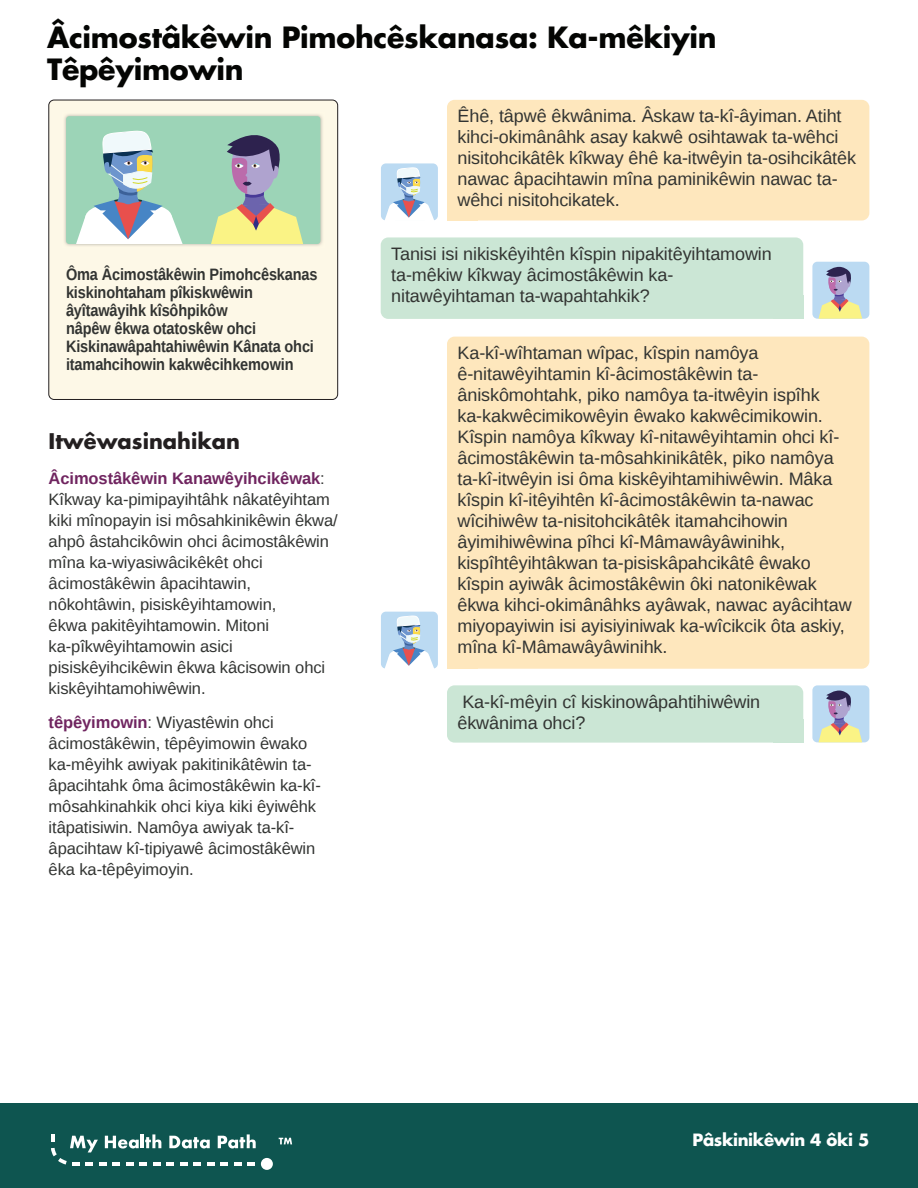
<style>
.page{position:relative;width:918px;height:1188px;background:#fff}
.page>*{position:absolute;margin:0;border:0;box-sizing:border-box;transform-origin:0 0}
.t1{font:700 28.5px/31.5px "Futura";letter-spacing:-.01em;color:#040503}
.t2{font:700 21px "Futura";color:#231f20}
.t3{font:18px/21px "Ascender Sans";letter-spacing:-.005em;color:#323432}
.t4{font:16.5px/21px "Ascender Sans";letter-spacing:-.005em;color:#323432}
.t5{font:700 16.5px/18px "Ascender Sans";letter-spacing:-.01em;color:#323432;scale:.88 1}
.t6{font:700 16.5px "Futura";letter-spacing:-.02em;color:#fff}
.s1{font-weight:700;color:#702560}
</style>
<div class="page">
<div style="left:0;top:1104px;width:918px;height:84px;background:#0e5550"></div>
<svg style="left:279px;top:1138px;width:13px;height:6px"></svg>
<svg style="left:51px;top:1134px;width:205px;height:32px"></svg>
<div style="left:261px;top:1158px;width:12px;height:12px;background:#fff;border-radius:50%"></div>
<div style="left:447px;top:685px;width:356px;height:58px;background:#cbe6d5;border-radius:8px"></div>
<div style="left:773px;top:719px;width:30px;height:24px;background:#cbe6d5"></div>
<div style="left:812px;top:685px;width:57px;height:57px;background:#bbdaf2;border-radius:5px"></div>
<svg style="left:819px;top:690px;width:43px;height:52px"></svg>
<div style="left:447px;top:337px;width:422px;height:332px;background:#fee7bd;border-radius:8px"></div>
<div style="left:447px;top:645px;width:30px;height:24px;background:#fee7bd"></div>
<div style="left:381px;top:612px;width:57px;height:57px;background:#bbdaf2;border-radius:5px"></div>
<svg style="left:384px;top:615px;width:51px;height:54px"></svg>
<div style="left:381px;top:237px;width:422px;height:82px;background:#cbe6d5;border-radius:8px"></div>
<div style="left:773px;top:295px;width:30px;height:24px;background:#cbe6d5"></div>
<div style="left:812px;top:262px;width:57px;height:57px;background:#bbdaf2;border-radius:5px"></div>
<svg style="left:819px;top:266px;width:43px;height:53px"></svg>
<div style="left:49px;top:100px;width:289px;height:299px;background:#fdf8e7;border-radius:5px"></div>
<div style="left:49px;top:100px;width:289px;height:300px;border:1px solid #231f20;border-radius:5px"></div>
<img style="left:64px;top:114px;width:259px;height:132px">
<svg style="left:66px;top:116px;width:254px;height:128px;background:#a8c9b5"></svg>
<div style="left:447px;top:100px;width:422px;height:121px;background:#fee7bd;border-radius:8px"></div>
<div style="left:447px;top:197px;width:30px;height:24px;background:#fee7bd"></div>
<div style="left:381px;top:163px;width:57px;height:57px;background:#bbdaf2;border-radius:5px"></div>
<svg style="left:385px;top:167px;width:49px;height:53px"></svg>
<h1 class="t1" style="left:47px;top:22px;width:671px">Âcimostâkêwin Pimohcêskanasa: Ka-mêkiyin<br>Têpêyimowin</h1>
<p class="t5" style="left:66px;top:265px;width:287px">Ôma Âcimostâkêwin Pimohcêskanas kiskinohtaham pîkiskwêwin âyîtawâyihk kîsôhpikôw<br>nâpêw êkwa otatoskêw ohci<br>Kiskinawâpahtahiwêwin Kânata ohci itamahcihowin kakwêcihkemowin</p>
<p class="t2" style="left:49px;top:427px;width:193px">Itwêwasinahikan</p>
<p class="t4" style="left:49px;top:468px;width:291px"><span class="s1">Âcimostâkêwin Kanawêyihcikêwak</span>:<br>Kîkway ka-pimipayihtâhk nâkatêyihtam kiki mînopayin isi môsahkinikêwin êkwa/ ahpô âstahcikôwin ohci âcimostâkêwin mîna ka-wiyasiwâcikêkêt ohci âcimostâkêwin âpacihtawin, nôkohtâwin, pisiskêyihtamowin,<br>êkwa pakitêyihtamowin. Mitoni ka-pîkwêyihtamowin asici pisiskêyihcikêwin êkwa kâcisowin ohci kiskêyihtamohiwêwin.</p>
<p class="t4" style="left:49px;top:712px;width:274px"><span class="s1">têpêyimowin</span>: Wiyastêwin ohci âcimostâkêwin, têpêyimowin êwako ka-mêyihk awiyak pakitinikâtêwin ta&shy;âpacihtahk ôma âcimostâkêwin ka-kî&shy;môsahkinahkik ohci kiya kiki êyiwêhk itâpatisiwin. Namôya awiyak ta-kî&shy;âpacihtaw kî-tipiyawê âcimostâkêwin êka ka-têpêyimoyin.</p>
<p class="t3" style="left:458px;top:106px;width:400px">Êhê, tâpwê êkwânima. Âskaw ta-kî-âyiman. Atiht kihci-okimânâhk asay kakwê osihtawak ta-wêhci nisitohcikâtêk kîkway êhê ka-itwêyin ta-osihcikâtêk nawac âpacihtawin mîna paminikêwin nawac ta&shy;wêhci nisitohcikatek.</p>
<p class="t3" style="left:391px;top:243px;width:382px">Tanisi isi nikiskêyihtên kîspin nipakitêyihtamowin ta-mêkiw kîkway âcimostâkêwin ka&shy;nitawêyihtaman ta-wapahtahkik?</p>
<p class="t3" style="left:458px;top:342px;width:396px">Ka-kî-wîhtaman wîpac, kîspin namôya ê-nitawêyihtamin kî-âcimostâkêwin ta&shy;âniskômohtahk, piko namôya ta-itwêyin ispîhk ka-kakwêcimikowêyin êwako kakwêcimikowin.<br>Kîspin namôya kîkway kî-nitawêyihtamin ohci kî&shy;âcimostâkêwin ta-môsahkinikâtêk, piko namôya ta-kî-itwêyin isi ôma kiskêyihtamihiwêwin. Mâka kîspin kî-itêyihtên kî-âcimostâkêwin ta-nawac wîcihiwêw ta-nisitohcikâtêk itamahcihowin âyimihiwêwina pîhci kî-Mâmawâyâwinihk, kispîhtêyihtâkwan ta-pisiskâpahcikâtê êwako kîspin ayiwâk âcimostâkêwin ôki natonikêwak êkwa kihci-okimânâhks ayâwak, nawac ayâcihtaw miyopayiwin isi ayisiyiniwak ka-wîcikcik ôta askiy, mîna kî-Mâmawâyâwinihk.</p>
<p class="t3" style="left:458px;top:691px;width:304px">Ka-kî-mêyin cî kiskinowâpahtihiwêwin êkwânima ohci?</p>
<p class="t6" style="left:692px;top:1129px;width:178px">Pâskinikêwin 4 ôki 5</p>
</div>
